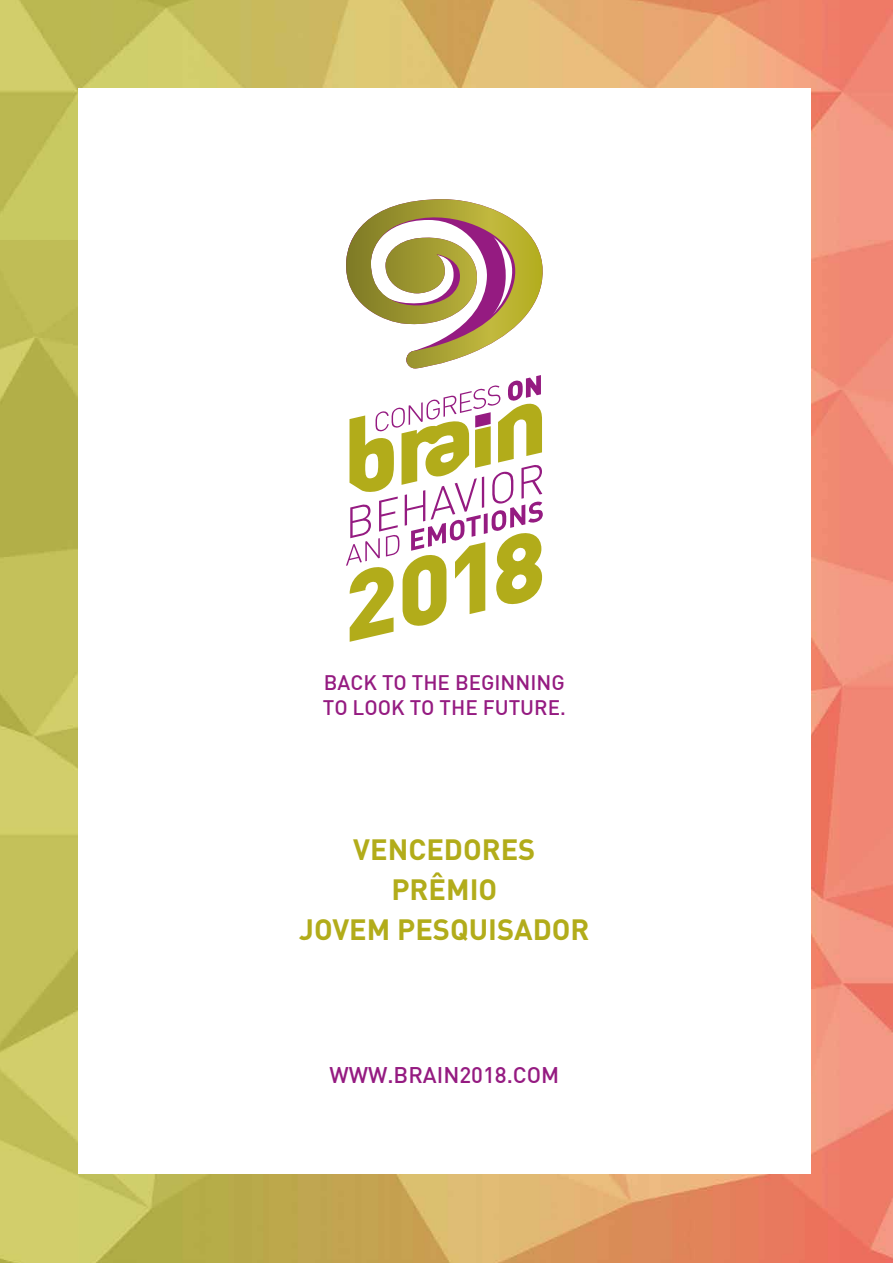
<style>
.page{position:relative;width:893px;height:1263px;background:#fff}
.page>*{position:absolute;margin:0;border:0;box-sizing:border-box;transform-origin:0 0}
.t1{font:700 29.1px/39.8px "DIN";color:#b2ac1a;text-align:center}
.t2{font:500 22.2px "DIN";color:#951b81}
.t3{font:500 20.7px/24.8px "DIN";color:#951b81}
</style>
<div class="page">
<img style="left:0;top:0;width:893px;height:1263px">
<div style="left:78px;top:89px;width:733px;height:1085px;background:#fff"></div>
<svg style="left:346px;top:199px;width:197px;height:169px"></svg>
<svg style="left:346px;top:375px;width:197px;height:267px"></svg>
<p class="t3" style="left:323px;top:670px;width:245px">BACK TO THE BEGINNING<br>TO LOOK TO THE FUTURE.</p>
<h1 class="t1" style="left:299px;top:829px;width:292px">VENCEDORES<br>PRÊMIO<br>JOVEM PESQUISADOR</h1>
<p class="t2" style="left:329px;top:1061px;width:231px">WWW.BRAIN2018.COM</p>
</div>
